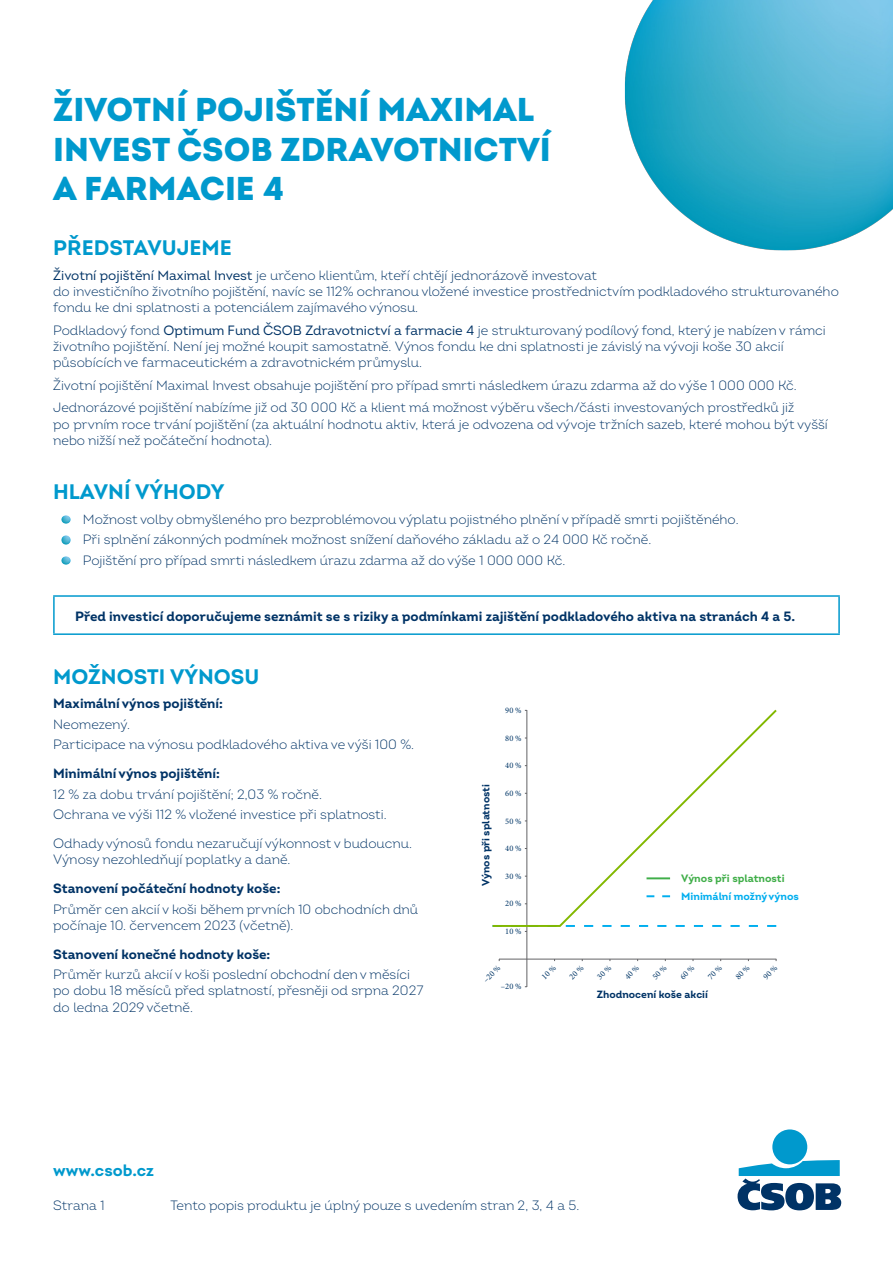
<style>
.page{position:relative;width:893px;height:1263px;background:#fff}
.page>*{position:absolute;margin:0;border:0;box-sizing:border-box;transform-origin:0 0}
.jmeno_produktu_nadpi{font:900 33px/39.6px "Intro";color:#0099cd}
.nadpis_hlavni_ouska{font:700 21px "Intro";color:#0099cd}
.normal_text{font:700 16.5px "Intro";color:#0099cd}
.normal_text-2{font:300 13.5px/16.2px "Intro";color:#036}
.normal_odrazky{font:300 13.5px "Intro";color:#036}
.normal_text-3{font:700 13.5px "Intro";color:#036}
.text_do_boxu{font:700 13.5px "Intro";color:#036}
.t1{font:700 10.65px/17.9px "Intro";color:#00aeef}
.t2{font:700 10.5px "Intro";color:#036}
.t3{font:8.4px "Minion Pro";color:#003667}
.s1{font-weight:400}
.s2{color:#40ae49}
</style>
<div class="page">
<svg style="left:62px;top:515px;width:8px;height:9px"></svg>
<svg style="left:62px;top:536px;width:8px;height:8px"></svg>
<svg style="left:62px;top:556px;width:8px;height:8px"></svg>
<hr style="left:53px;top:597px;width:2px;height:36px;background:#0099cd">
<hr style="left:53px;top:595px;width:787px;height:2px;background:#0099cd">
<hr style="left:838px;top:597px;width:2px;height:36px;background:#0099cd">
<hr style="left:53px;top:633px;width:787px;height:2px;background:#0099cd">
<hr style="left:499px;top:959px;width:277px;height:1px;background:#636366">
<hr style="left:526px;top:710px;width:1px;height:277px;background:#636366">
<svg style="left:492px;top:709px;width:285px;height:219px"></svg>
<div style="left:772px;top:1129px;width:35px;height:35px;background:#0099cd;border-radius:50%"></div>
<svg style="left:738px;top:1160px;width:103px;height:50px"></svg>
<img style="left:624px;top:0;width:269px;height:251px">
<svg style="left:542px;top:959px;width:14px;height:3px"></svg>
<svg style="left:569px;top:959px;width:15px;height:2px"></svg>
<svg style="left:597px;top:959px;width:15px;height:2px"></svg>
<svg style="left:624px;top:959px;width:15px;height:3px"></svg>
<svg style="left:652px;top:959px;width:15px;height:3px"></svg>
<svg style="left:680px;top:959px;width:15px;height:2px"></svg>
<svg style="left:708px;top:959px;width:15px;height:2px"></svg>
<svg style="left:735px;top:959px;width:15px;height:3px"></svg>
<svg style="left:763px;top:959px;width:14px;height:2px"></svg>
<p class="jmeno_produktu_nadpi" style="left:53px;top:89px;width:499px">ŽIVOTNÍ POJIŠTĚNÍ MAXIMAL<br>INVEST ČSOB ZDRAVOTNICTVÍ<br>A FARMACIE 4</p>
<p class="nadpis_hlavni_ouska" style="left:53px;top:235px;width:180px">PŘEDSTAVUJEME</p>
<p class="normal_text-2" style="left:53px;top:267px;width:787px"><span class="s1">Životní pojištění Maximal Invest</span> je určeno klientům, kteří chtějí jednorázově investovat<br>do investičního životního pojištění, navíc se 112% ochranou vložené investice prostřednictvím podkladového strukturovaného fondu ke dni splatnosti a potenciálem zajímavého výnosu.</p>
<p class="normal_text-2" style="left:53px;top:322px;width:774px">Podkladový fond <span class="s1">Optimum Fund ČSOB Zdravotnictví a farmacie 4</span> je strukturovaný podílový fond, který je nabízen v rámci životního pojištění. Není jej možné koupit samostatně. Výnos fondu ke dni splatnosti je závislý na vývoji koše 30 akcií působících ve farmaceutickém a zdravotnickém průmyslu.</p>
<p class="normal_text-2" style="left:53px;top:377px;width:745px">Životní pojištění Maximal Invest obsahuje pojištění pro případ smrti následkem úrazu zdarma až do výše 1 000 000 Kč.</p>
<p class="normal_text-2" style="left:53px;top:400px;width:776px">Jednorázové pojištění nabízíme již od 30 000 Kč a klient má možnost výběru všech/části investovaných prostředků již<br>po prvním roce trvání pojištění (za aktuální hodnotu aktiv, která je odvozena od vývoje tržních sazeb, které mohou být vyšší nebo nižší než počáteční hodnota).</p>
<p class="nadpis_hlavni_ouska" style="left:53px;top:478px;width:173px">HLAVNÍ VÝHODY</p>
<p class="normal_odrazky" style="left:83px;top:511px;width:657px">Možnost volby obmyšleného pro bezproblémovou výplatu pojistného plnění v případě smrti pojištěného.</p>
<p class="normal_odrazky" style="left:83px;top:531px;width:570px">Při splnění zákonných podmínek možnost snížení daňového základu až o 24 000 Kč ročně.</p>
<p class="normal_odrazky" style="left:83px;top:552px;width:484px">Pojištění pro případ smrti následkem úrazu zdarma až do výše 1 000 000 Kč.</p>
<p class="text_do_boxu" style="left:75px;top:608px;width:722px">Před investicí doporučujeme seznámit se s riziky a podmínkami zajištění podkladového aktiva na stranách 4 a 5.</p>
<p class="nadpis_hlavni_ouska" style="left:53px;top:663px;width:208px">MOŽNOSTI VÝNOSU</p>
<p class="normal_text-3" style="left:53px;top:695px;width:171px">Maximální výnos pojištění:</p>
<p class="normal_text-2" style="left:53px;top:716px;width:78px">Neomezený.</p>
<p class="normal_text-2" style="left:53px;top:736px;width:362px">Participace na výnosu podkladového aktiva ve výši 100 %.</p>
<p class="normal_text-3" style="left:53px;top:765px;width:168px">Minimální výnos pojištění:</p>
<p class="normal_text-2" style="left:53px;top:786px;width:270px">12 % za dobu trvání pojištění; 2,03 % ročně.</p>
<p class="normal_text-2" style="left:53px;top:806px;width:335px">Ochrana ve výši 112 % vložené investice při splatnosti.</p>
<p class="normal_text-2" style="left:53px;top:835px;width:360px">Odhady výnosů fondu nezaručují výkonnost v budoucnu.<br>Výnosy nezohledňují poplatky a daně.</p>
<p class="normal_text-3" style="left:53px;top:880px;width:229px">Stanovení počáteční hodnoty koše:</p>
<p class="normal_text-2" style="left:53px;top:901px;width:367px">Průměr cen akcií v koši během prvních 10 obchodních dnů počínaje 10. červencem 2023 (včetně).</p>
<p class="normal_text-3" style="left:53px;top:945px;width:219px">Stanovení konečné hodnoty koše:</p>
<p class="normal_text-2" style="left:53px;top:966px;width:372px">Průměr kurzů akcií v koši poslední obchodní den v měsíci po dobu 18 měsíců před splatností, přesněji od srpna 2027 do ledna 2029 včetně.</p>
<p class="t3" style="left:505px;top:705px;width:18px">90 %</p>
<p class="t3" style="left:505px;top:732px;width:18px">80 %</p>
<p class="t3" style="left:505px;top:760px;width:18px">40 %</p>
<p class="t2" style="left:479px;top:886px;width:103px;rotate:-90deg">Výnos při splatnosti</p>
<p class="t3" style="left:505px;top:788px;width:18px">60 %</p>
<p class="t3" style="left:505px;top:815px;width:18px">50 %</p>
<p class="t3" style="left:505px;top:843px;width:18px">40 %</p>
<p class="t3" style="left:505px;top:870px;width:18px">30 %</p>
<p class="t1" style="left:681px;top:869px;width:119px"><span class="s2">Výnos při splatnosti<br></span>Minimální možný výnos</p>
<p class="t3" style="left:505px;top:898px;width:18px">20 %</p>
<p class="t3" style="left:505px;top:926px;width:18px">10 %</p>
<p class="t3" style="left:481px;top:977px;width:22px;rotate:-45deg">–20 %</p>
<p class="t3" style="left:501px;top:981px;width:22px">–20 %</p>
<p class="t2" style="left:597px;top:988px;width:113px">Zhodnocení koše akcií</p>
<p class="normal_text" style="left:53px;top:1160px;width:102px">www.csob.cz</p>
<p class="normal_text-2" style="left:53px;top:1197px;width:53px">Strana 1</p>
<p class="normal_text-2" style="left:171px;top:1197px;width:410px">Tento popis produktu je úplný pouze s uvedením stran 2, 3, 4 a 5.</p>
</div>
